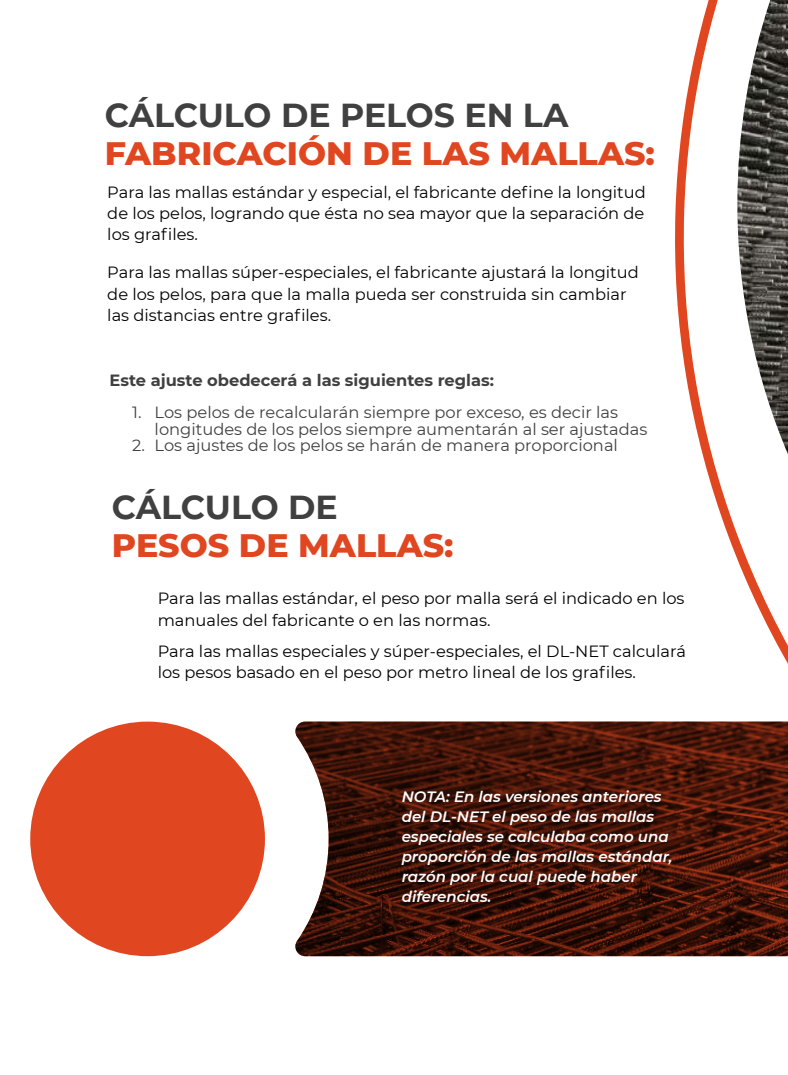
<style>
.page{position:relative;width:788px;height:1075px;background:#fff}
.page>*{position:absolute;margin:0;border:0;box-sizing:border-box;transform-origin:0 0}
.t1{font:800 33.12px "Montserrat";color:#e04720}
.t2{font:700 33.12px "Montserrat";letter-spacing:-.005em;color:#404041}
.t3{font:16.25px/21.2px "Montserrat";color:#000}
.t4{font:16.25px/16.2px "Montserrat";color:#404041}
.t5{font:700 16.25px "Montserrat";color:#404041}
.t6{font:italic 600 15px/20px "Montserrat";color:#fff}
</style>
<div class="page">
<svg style="left:30px;top:722px;width:235px;height:235px;fill:#e04720"></svg>
<svg style="left:667px;top:0;width:121px;height:722px"></svg>
<img style="left:295px;top:722px;width:493px;height:235px">
<h1 class="t2" style="left:105px;top:91px;width:465px">CÁLCULO DE PELOS EN LA</h1>
<h1 class="t1" style="left:105px;top:129px;width:551px">FABRICACIÓN DE LAS MALLAS:</h1>
<p class="t3" style="left:107px;top:181px;width:540px;text-align:justify">Para las mallas estándar y especial, el fabricante define la longitud de los pelos, logrando que ésta no sea mayor que la separación de los grafiles.</p>
<p class="t3" style="left:107px;top:261px;width:533px">Para las mallas súper-especiales, el fabricante ajustará la longitud de los pelos, para que la malla pueda ser construida sin cambiar las distancias entre grafiles.</p>
<p class="t5" style="left:110px;top:368px;width:386px">Este ajuste obedecerá a las siguientes reglas:</p>
<p class="t4" style="left:155px;top:404px;width:494px;text-indent:-23px">1. Los pelos de recalcularán siempre por exceso, es decir las longitudes de los pelos siempre aumentarán al ser ajustadas</p>
<p class="t4" style="left:132px;top:436px;width:487px">2. Los ajustes de los pelos se harán de manera proporcional</p>
<h1 class="t2" style="left:112px;top:483px;width:227px">CÁLCULO DE</h1>
<h1 class="t1" style="left:112px;top:521px;width:343px">PESOS DE MALLAS:</h1>
<p class="t3" style="left:158px;top:587px;width:528px">Para las mallas estándar, el peso por malla será el indicado en los manuales del fabricante o en las normas.</p>
<p class="t3" style="left:158px;top:640px;width:530px">Para las mallas especiales y súper-especiales, el DL-NET calculará los pesos basado en el peso por metro lineal de los grafiles.</p>
<p class="t6" style="left:401px;top:786px;width:272px">NOTA: En las versiones anteriores del DL-NET el peso de las mallas especiales se calculaba como una proporción de las mallas estándar, razón por la cual puede haber diferencias.</p>
</div>
